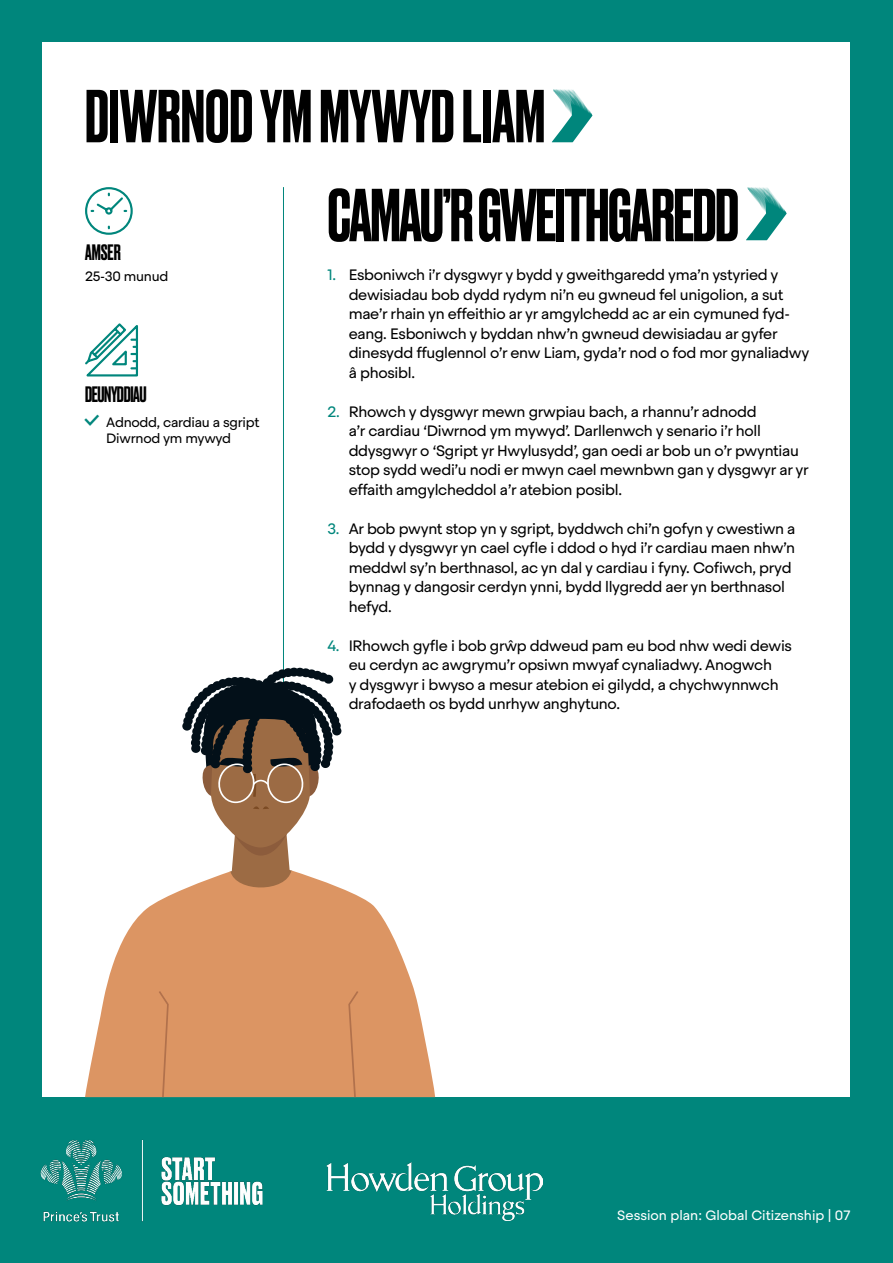
<style>
.page{position:relative;width:893px;height:1263px;background:#00867c}
.page>*{position:absolute;margin:0;border:0;box-sizing:border-box;transform-origin:0 0}
.t1{font:500 70.5px "Druk";letter-spacing:-.02em;color:#000}
.t2{font:500 70.5px "Druk";color:#000}
.t3{font:500 21px "Druk";letter-spacing:-.02em;color:#000}
.t4{font:15px/19.5px "Steradian";letter-spacing:-.02em;color:#000}
.t5{font:13.5px/16.2px "Steradian";letter-spacing:-.02em;color:#000}
.t6{font:13.5px "Steradian";color:#fff}
.s1{color:#00867c}
</style>
<div class="page">
<div style="left:43px;top:43px;width:807px;height:1054px;background:#fff"></div>
<img style="left:40px;top:1140px;width:223px;height:82px">
<svg style="left:552px;top:89px;width:40px;height:53px"></svg>
<svg style="left:746px;top:187px;width:41px;height:53px"></svg>
<hr style="left:283px;top:187px;width:1px;height:749px;background:#00867c">
<svg style="left:85px;top:187px;width:48px;height:48px"></svg>
<svg style="left:85px;top:323px;width:53px;height:54px"></svg>
<img style="left:327px;top:1163px;width:216px;height:57px">
<svg style="left:85px;top:888px;width:350px;height:209px;fill:#dc9563"></svg>
<svg style="left:159px;top:991px;width:10px;height:106px"></svg>
<svg style="left:348px;top:991px;width:10px;height:106px"></svg>
<svg style="left:182px;top:668px;width:159px;height:230px"></svg>
<h1 class="t2" style="left:85px;top:68px;width:462px">DIWRNOD YM MYWYD LIAM</h1>
<h2 class="t3" style="left:85px;top:238px;width:37px">AMSER</h2>
<p class="t5" style="left:85px;top:268px;width:85px">25-30 munud</p>
<h2 class="t3" style="left:85px;top:380px;width:63px">DEUNYDDIAU</h2>
<p class="t5" style="left:106px;top:414px;width:155px">Adnodd, cardiau a sgript<br>Diwrnod ym mywyd</p>
<h1 class="t1" style="left:327px;top:167px;width:413px">CAMAU’R GWEITHGAREDD</h1>
<p class="t4" style="left:349px;top:265px;width:462px;text-indent:-21px"><span class="s1">1.</span> Esboniwch i’r dysgwyr y bydd y gweithgaredd yma’n ystyried y dewisiadau bob dydd rydym ni’n eu gwneud fel unigolion, a sut mae’r rhain yn effeithio ar yr amgylchedd ac ar ein cymuned fyd&shy;eang. Esboniwch y byddan nhw’n gwneud dewisiadau ar gyfer dinesydd ffuglennol o’r enw Liam, gyda’r nod o fod mor gynaliadwy â phosibl.</p>
<p class="t4" style="left:349px;top:402px;width:462px;text-indent:-21px"><span class="s1">2.</span> Rhowch y dysgwyr mewn grwpiau bach, a rhannu’r adnodd<br>a’r cardiau ‘Diwrnod ym mywyd’. Darllenwch y senario i’r holl ddysgwyr o ‘Sgript yr Hwylusydd’, gan oedi ar bob un o’r pwyntiau stop sydd wedi’u nodi er mwyn cael mewnbwn gan y dysgwyr ar yr effaith amgylcheddol a’r atebion posibl.</p>
<p class="t4" style="left:349px;top:519px;width:448px;text-indent:-21px"><span class="s1">3.</span> Ar bob pwynt stop yn y sgript, byddwch chi’n gofyn y cwestiwn a bydd y dysgwyr yn cael cyfle i ddod o hyd i’r cardiau maen nhw’n meddwl sy’n berthnasol, ac yn dal y cardiau i fyny. Cofiwch, pryd bynnag y dangosir cerdyn ynni, bydd llygredd aer yn berthnasol hefyd.</p>
<p class="t4" style="left:349px;top:636px;width:445px;text-indent:-21px"><span class="s1">4.</span> IRhowch gyfle i bob grŵp ddweud pam eu bod nhw wedi dewis eu cerdyn ac awgrymu’r opsiwn mwyaf cynaliadwy. Anogwch<br>y dysgwyr i bwyso a mesur atebion ei gilydd, a chychwynnwch drafodaeth os bydd unrhyw anghytuno.</p>
<p class="t6" style="left:617px;top:1207px;width:235px">Session plan: Global Citizenship | 07</p>
</div>
